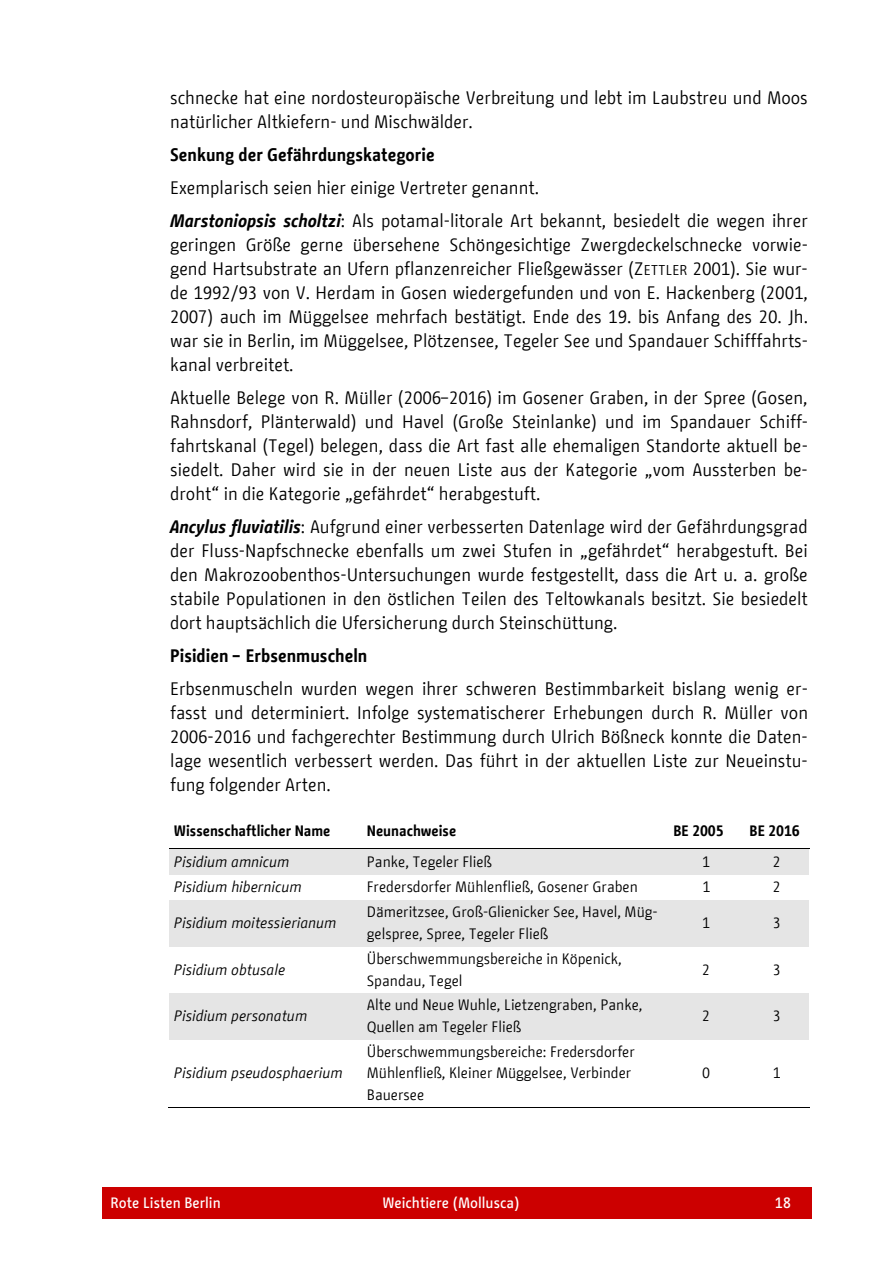
<style>
.page{position:relative;width:893px;height:1263px;background:#fff}
.page>*{position:absolute;margin:0;border:0;box-sizing:border-box;transform-origin:0 0}
.t1{font:18px/24px "BMF Change";color:#000;text-align:justify}
.t2{font:700 18px "BMF Change";color:#000}
.t3{font:15px/21.8px "BMF Change";color:#000}
.t4{font:italic 15px "BMF Change";color:#000}
.t5{font:700 15px "BMF Change";color:#000}
.t6{font:500 15px "BMF Change";color:#fff}
.s1{font-weight:700;font-style:italic}
.s2{font-size:14.25px}
</style>
<div class="page">
<div style="left:102px;top:1187px;width:710px;height:31px;background:#c00"></div>
<div style="left:169px;top:849px;width:193px;height:25px;background:#e5e5e5"></div>
<div style="left:362px;top:849px;width:306px;height:25px;background:#e5e5e5"></div>
<div style="left:668px;top:849px;width:76px;height:25px;background:#e5e5e5"></div>
<div style="left:744px;top:849px;width:65px;height:25px;background:#e5e5e5"></div>
<hr style="left:169px;top:848px;width:640px;height:1px;background:#000">
<div style="left:169px;top:900px;width:193px;height:46px;background:#e5e5e5"></div>
<div style="left:362px;top:900px;width:306px;height:46px;background:#e5e5e5"></div>
<div style="left:668px;top:900px;width:76px;height:46px;background:#e5e5e5"></div>
<div style="left:744px;top:900px;width:65px;height:46px;background:#e5e5e5"></div>
<div style="left:169px;top:993px;width:193px;height:46px;background:#e5e5e5"></div>
<div style="left:362px;top:993px;width:306px;height:46px;background:#e5e5e5"></div>
<div style="left:668px;top:993px;width:76px;height:46px;background:#e5e5e5"></div>
<div style="left:744px;top:993px;width:65px;height:46px;background:#e5e5e5"></div>
<hr style="left:168px;top:1107px;width:194px;height:1px;background:#000">
<hr style="left:360px;top:1107px;width:308px;height:1px;background:#000">
<hr style="left:667px;top:1107px;width:77px;height:1px;background:#000">
<hr style="left:743px;top:1107px;width:66px;height:1px;background:#000">
<p class="t1" style="left:170px;top:86px;width:639px">schnecke hat eine nordosteuropäische Verbreitung und lebt im Laubstreu und Moos natürlicher Altkiefern- und Mischwälder.</p>
<p class="t2" style="left:170px;top:142px;width:266px">Senkung der Gefährdungskategorie</p>
<p class="t1" style="left:170px;top:172px;width:639px;line-height:33px">Exemplarisch seien hier einige Vertreter genannt.<br><span class="s1">Marstoniopsis scholtzi</span>: Als potamal-litorale Art bekannt, besiedelt die wegen ihrer</p>
<p class="t1" style="left:170px;top:233px;width:639px">geringen Größe gerne übersehene Schöngesichtige Zwergdeckelschnecke vorwie&shy;gend Hartsubstrate an Ufern pflanzenreicher Fließgewässer (Z<span class="s2">ETTLER</span> 2001). Sie wur&shy;de 1992/93 von V. Herdam in Gosen wiedergefunden und von E. Hackenberg (2001, 2007) auch im Müggelsee mehrfach bestätigt. Ende des 19. bis Anfang des 20. Jh. war sie in Berlin, im Müggelsee, Plötzensee, Tegeler See und Spandauer Schifffahrts&shy;kanal verbreitet.</p>
<p class="t1" style="left:170px;top:386px;width:640px">Aktuelle Belege von R. Müller (2006–2016) im Gosener Graben, in der Spree (Gosen, Rahnsdorf, Plänterwald) und Havel (Große Steinlanke) und im Spandauer Schiff&shy;fahrtskanal (Tegel) belegen, dass die Art fast alle ehemaligen Standorte aktuell be&shy;siedelt. Daher wird sie in der neuen Liste aus der Kategorie „vom Aussterben be&shy;droht“ in die Kategorie „gefährdet“ herabgestuft.</p>
<p class="t1" style="left:170px;top:515px;width:639px"><span class="s1">Ancylus fluviatilis</span>: Aufgrund einer verbesserten Datenlage wird der Gefährdungsgrad der Fluss-Napfschnecke ebenfalls um zwei Stufen in „gefährdet“ herabgestuft. Bei den Makrozoobenthos-Untersuchungen wurde festgestellt, dass die Art u. a. große stabile Populationen in den östlichen Teilen des Teltowkanals besitzt. Sie besiedelt dort hauptsächlich die Ufersicherung durch Steinschüttung.</p>
<p class="t2" style="left:170px;top:643px;width:199px">Pisidien – Erbsenmuscheln</p>
<p class="t1" style="left:170px;top:677px;width:640px">Erbsenmuscheln wurden wegen ihrer schweren Bestimmbarkeit bislang wenig er&shy;fasst und determiniert. Infolge systematischerer Erhebungen durch R. Müller von 2006-2016 und fachgerechter Bestimmung durch Ulrich Bößneck konnte die Daten&shy;lage wesentlich verbessert werden. Das führt in der aktuellen Liste zur Neueinstu&shy;fung folgender Arten.</p>
<p class="t5" style="left:174px;top:820px;width:158px">Wissenschaftlicher Name</p>
<p class="t5" style="left:367px;top:820px;width:91px">Neunachweise</p>
<p class="t5" style="left:673px;top:820px;width:52px">BE 2005</p>
<p class="t5" style="left:749px;top:820px;width:52px">BE 2016</p>
<p class="t4" style="left:174px;top:851px;width:117px">Pisidium amnicum</p>
<p class="t3" style="left:367px;top:850px;width:127px">Panke, Tegeler Fließ</p>
<p class="t3" style="left:702px;top:850px;width:9px">1</p>
<p class="t3" style="left:773px;top:850px;width:9px">2</p>
<p class="t4" style="left:174px;top:876px;width:129px">Pisidium hibernicum</p>
<p class="t3" style="left:367px;top:876px;width:273px">Fredersdorfer Mühlenfließ, Gosener Graben</p>
<p class="t3" style="left:702px;top:876px;width:9px">1</p>
<p class="t3" style="left:773px;top:876px;width:9px">2</p>
<p class="t4" style="left:174px;top:912px;width:164px">Pisidium moitessierianum</p>
<p class="t3" style="left:367px;top:901px;width:293px">Dämeritzsee, Groß-Glienicker See, Havel, Müg&shy;gelspree, Spree, Tegeler Fließ</p>
<p class="t3" style="left:702px;top:912px;width:9px">1</p>
<p class="t3" style="left:773px;top:912px;width:9px">3</p>
<p class="t4" style="left:174px;top:959px;width:113px">Pisidium obtusale</p>
<p class="t3" style="left:367px;top:948px;width:256px">Überschwemmungsbereiche in Köpenick,<br>Spandau, Tegel</p>
<p class="t3" style="left:702px;top:958px;width:9px">2</p>
<p class="t3" style="left:773px;top:958px;width:9px">3</p>
<p class="t4" style="left:174px;top:1005px;width:135px">Pisidium personatum</p>
<p class="t3" style="left:367px;top:994px;width:277px">Alte und Neue Wuhle, Lietzengraben, Panke,<br>Quellen am Tegeler Fließ</p>
<p class="t3" style="left:702px;top:1005px;width:9px">2</p>
<p class="t3" style="left:773px;top:1005px;width:9px">3</p>
<p class="t4" style="left:174px;top:1062px;width:170px">Pisidium pseudosphaerium</p>
<p class="t3" style="left:367px;top:1041px;width:270px">Überschwemmungsbereiche: Fredersdorfer<br>Mühlenfließ, Kleiner Müggelsee, Verbinder<br>Bauersee</p>
<p class="t3" style="left:702px;top:1062px;width:9px">0</p>
<p class="t3" style="left:773px;top:1062px;width:9px">1</p>
<p class="t6" style="left:111px;top:1192px;width:112px">Rote Listen Berlin</p>
<p class="t6" style="left:382px;top:1192px;width:138px">Weichtiere (Mollusca)</p>
<p class="t6" style="left:775px;top:1192px;width:17px">18</p>
</div>
